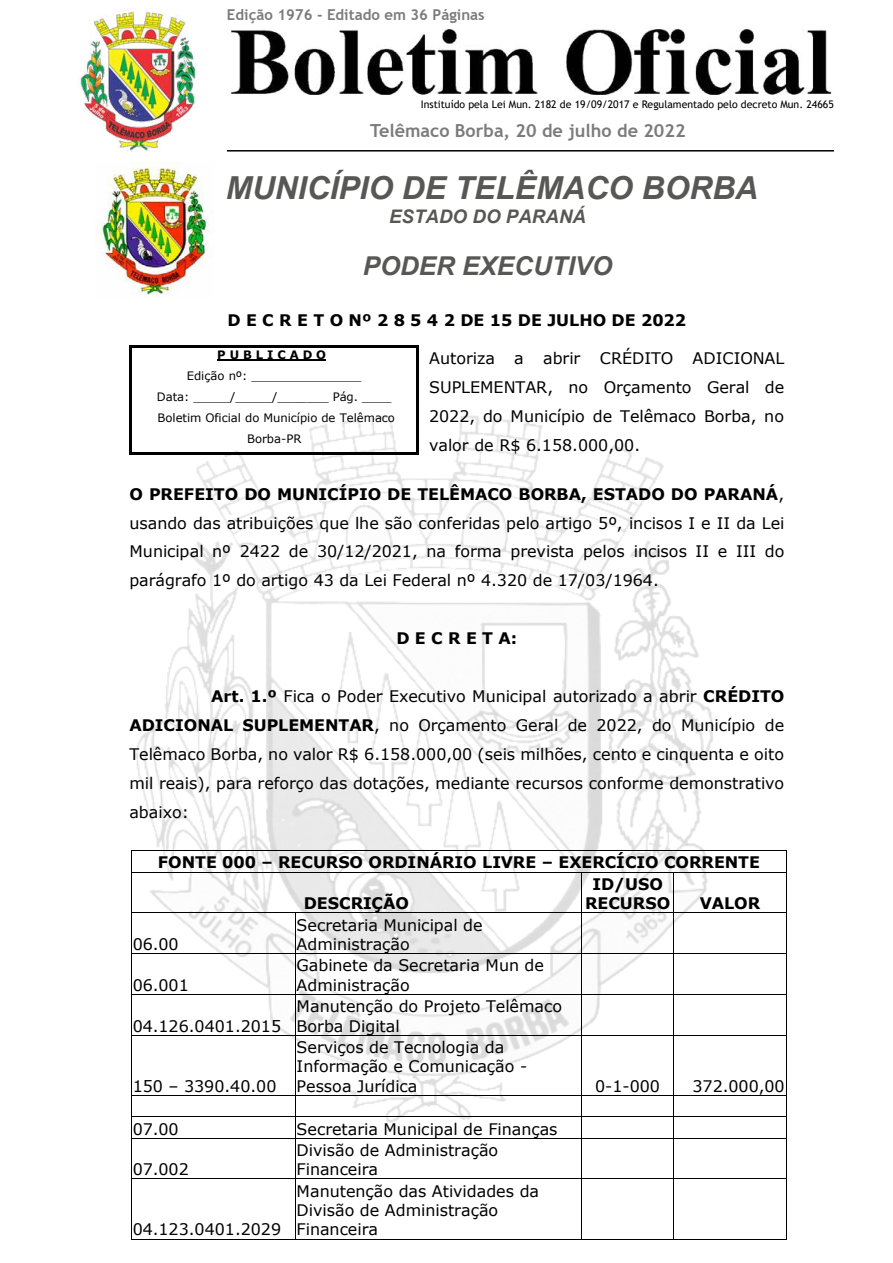
<style>
.page{position:relative;width:893px;height:1263px;background:#fff}
.page>*{position:absolute;margin:0;border:0;box-sizing:border-box;transform-origin:0 0}
.t1{font:italic 700 31.65px "Arial";color:#575756}
.t2{font:italic 700 25.95px "Arial";color:#575756}
.t3{font:italic 700 18.75px "Arial";color:#575756}
.t4{font:700 18px "Trebuchet MS";color:#7c7b7b}
.t5{font:15.9px/29px "Verdana";color:#000}
.t6{font:700 15.9px/19.2px "Verdana";color:#000;text-align:center}
.t7{font:700 15px "Trebuchet MS";color:#7c7b7b}
.t8{font:11.55px/21px "Verdana";letter-spacing:-.005em;color:#000;text-align:center}
.t9{font:700 11.55px "Verdana";color:#000}
.t10{font:10.5px "Trebuchet MS";color:#000}
.s1{font-weight:700}
</style>
<div class="page">
<img style="left:80px;top:10px;width:117px;height:142px">
<img style="left:230px;top:29px;width:602px;height:66px">
<hr style="left:227px;top:150px;width:607px;height:2px;background:#000">
<img style="left:100px;top:163px;width:114px;height:132px">
<img style="left:129px;top:378px;width:584px;height:745px">
<hr style="left:132px;top:850px;width:654px;height:1px;background:#000">
<svg style="left:131px;top:850px;width:1px;height:24px"></svg>
<hr style="left:132px;top:872px;width:449px;height:1px;background:#000">
<hr style="left:582px;top:872px;width:91px;height:1px;background:#000">
<hr style="left:674px;top:872px;width:112px;height:1px;background:#000">
<svg style="left:786px;top:850px;width:1px;height:24px"></svg>
<hr style="left:131px;top:874px;width:1px;height:38px;background:#000">
<hr style="left:581px;top:874px;width:1px;height:38px;background:#000">
<hr style="left:673px;top:874px;width:1px;height:38px;background:#000">
<hr style="left:786px;top:874px;width:1px;height:38px;background:#000">
<hr style="left:132px;top:912px;width:163px;height:1px;background:#000">
<hr style="left:295px;top:912px;width:286px;height:1px;background:#000">
<hr style="left:582px;top:912px;width:91px;height:1px;background:#000">
<hr style="left:674px;top:912px;width:112px;height:1px;background:#000">
<hr style="left:131px;top:915px;width:1px;height:38px;background:#000">
<hr style="left:295px;top:915px;width:1px;height:38px;background:#000">
<hr style="left:581px;top:915px;width:1px;height:38px;background:#000">
<hr style="left:673px;top:915px;width:1px;height:38px;background:#000">
<hr style="left:786px;top:915px;width:1px;height:38px;background:#000">
<hr style="left:132px;top:953px;width:163px;height:1px;background:#000">
<hr style="left:295px;top:953px;width:286px;height:1px;background:#000">
<hr style="left:582px;top:953px;width:91px;height:1px;background:#000">
<hr style="left:674px;top:953px;width:112px;height:1px;background:#000">
<hr style="left:131px;top:956px;width:1px;height:38px;background:#000">
<hr style="left:295px;top:956px;width:1px;height:38px;background:#000">
<hr style="left:581px;top:956px;width:1px;height:38px;background:#000">
<hr style="left:673px;top:956px;width:1px;height:38px;background:#000">
<hr style="left:786px;top:956px;width:1px;height:38px;background:#000">
<hr style="left:132px;top:994px;width:163px;height:1px;background:#000">
<hr style="left:295px;top:994px;width:286px;height:1px;background:#000">
<hr style="left:582px;top:994px;width:91px;height:1px;background:#000">
<hr style="left:674px;top:994px;width:112px;height:1px;background:#000">
<hr style="left:131px;top:996px;width:1px;height:39px;background:#000">
<hr style="left:295px;top:996px;width:1px;height:39px;background:#000">
<hr style="left:581px;top:996px;width:1px;height:39px;background:#000">
<hr style="left:673px;top:996px;width:1px;height:39px;background:#000">
<hr style="left:786px;top:996px;width:1px;height:39px;background:#000">
<hr style="left:132px;top:1035px;width:163px;height:1px;background:#000">
<hr style="left:295px;top:1035px;width:286px;height:1px;background:#000">
<hr style="left:582px;top:1035px;width:91px;height:1px;background:#000">
<hr style="left:674px;top:1035px;width:112px;height:1px;background:#000">
<hr style="left:131px;top:1037px;width:1px;height:58px;background:#000">
<hr style="left:295px;top:1037px;width:1px;height:58px;background:#000">
<hr style="left:581px;top:1037px;width:1px;height:58px;background:#000">
<hr style="left:673px;top:1037px;width:1px;height:58px;background:#000">
<hr style="left:786px;top:1037px;width:1px;height:58px;background:#000">
<hr style="left:132px;top:1095px;width:163px;height:1px;background:#000">
<hr style="left:295px;top:1095px;width:286px;height:1px;background:#000">
<hr style="left:582px;top:1095px;width:91px;height:1px;background:#000">
<hr style="left:674px;top:1095px;width:112px;height:1px;background:#000">
<hr style="left:132px;top:1116px;width:163px;height:1px;background:#000">
<hr style="left:295px;top:1116px;width:286px;height:1px;background:#000">
<hr style="left:582px;top:1116px;width:91px;height:1px;background:#000">
<hr style="left:674px;top:1116px;width:112px;height:1px;background:#000">
<svg style="left:131px;top:1095px;width:1px;height:45px"></svg>
<hr style="left:132px;top:1138px;width:163px;height:1px;background:#000">
<svg style="left:295px;top:1096px;width:1px;height:44px"></svg>
<hr style="left:295px;top:1138px;width:286px;height:1px;background:#000">
<svg style="left:581px;top:1095px;width:1px;height:45px"></svg>
<hr style="left:582px;top:1138px;width:91px;height:1px;background:#000">
<svg style="left:673px;top:1095px;width:1px;height:45px"></svg>
<hr style="left:674px;top:1138px;width:112px;height:1px;background:#000">
<svg style="left:786px;top:1095px;width:1px;height:45px"></svg>
<hr style="left:131px;top:1140px;width:1px;height:38px;background:#000">
<hr style="left:295px;top:1140px;width:1px;height:38px;background:#000">
<hr style="left:581px;top:1140px;width:1px;height:38px;background:#000">
<hr style="left:673px;top:1140px;width:1px;height:38px;background:#000">
<hr style="left:786px;top:1140px;width:1px;height:38px;background:#000">
<hr style="left:132px;top:1178px;width:163px;height:1px;background:#000">
<hr style="left:295px;top:1178px;width:286px;height:1px;background:#000">
<hr style="left:582px;top:1178px;width:91px;height:1px;background:#000">
<hr style="left:674px;top:1178px;width:112px;height:1px;background:#000">
<hr style="left:131px;top:1181px;width:1px;height:58px;background:#000">
<hr style="left:132px;top:1239px;width:163px;height:1px;background:#000">
<hr style="left:295px;top:1181px;width:1px;height:58px;background:#000">
<hr style="left:295px;top:1239px;width:286px;height:1px;background:#000">
<hr style="left:581px;top:1181px;width:1px;height:58px;background:#000">
<hr style="left:582px;top:1239px;width:91px;height:1px;background:#000">
<hr style="left:673px;top:1181px;width:1px;height:58px;background:#000">
<hr style="left:674px;top:1239px;width:112px;height:1px;background:#000">
<hr style="left:786px;top:1181px;width:1px;height:58px;background:#000">
<hr style="left:217px;top:360px;width:109px;height:1px;background:#000">
<hr style="left:132px;top:345px;width:285px;height:2px;background:#000">
<hr style="left:129px;top:347px;width:3px;height:105px;background:#000">
<hr style="left:132px;top:452px;width:285px;height:2px;background:#000">
<hr style="left:417px;top:347px;width:2px;height:105px;background:#000">
<p class="t7" style="left:227px;top:5px;width:259px">Edição 1976 - Editado em 36 Páginas</p>
<p class="t10" style="left:421px;top:98px;width:415px">Instituído pela Lei Mun. 2182 de 19/09/2017 e Regulamentado pelo decreto Mun. 24665</p>
<p class="t4" style="left:370px;top:119px;width:317px">Telêmaco Borba, 20 de julho de 2022</p>
<h1 class="t1" style="left:226px;top:167px;width:534px">MUNICÍPIO DE TELÊMACO BORBA</h1>
<p class="t3" style="left:389px;top:204px;width:198px">ESTADO DO PARANÁ</p>
<h2 class="t2" style="left:363px;top:248px;width:251px">PODER EXECUTIVO</h2>
<p class="t6" style="left:227px;top:310px;width:460px">D E C R E T O Nº 2 8 5 4 2 DE 15 DE JULHO DE 2022</p>
<p class="t5" style="left:429px;top:344px;width:357px;text-align:justify">Autoriza a abrir CRÉDITO ADICIONAL SUPLEMENTAR, no Orçamento Geral de 2022, do Município de Telêmaco Borba, no valor de R$ 6.158.000,00.</p>
<p class="t5" style="left:129px;top:479px;width:657px;text-align:justify"><span class="s1">O PREFEITO DO MUNICÍPIO DE TELÊMACO BORBA, ESTADO DO PARANÁ</span>, usando das atribuições que lhe são conferidas pelo artigo 5º, incisos I e II da Lei Municipal nº 2422 de 30/12/2021, na forma prevista pelos incisos II e III do parágrafo 1º do artigo 43 da Lei Federal nº 4.320 de 17/03/1964.</p>
<p class="t9" style="left:217px;top:346px;width:110px">P U B L I C A D O</p>
<p class="t8" style="left:157px;top:365px;width:240px">Edição nº: _______________<br>Data: _____/_____/_______ Pág. ____<br>Boletim Oficial do Município de Telêmaco<br>Borba-PR</p>
<p class="t6" style="left:396px;top:628px;width:122px">D E C R E T A:</p>
<p class="t5" style="left:129px;top:682px;width:657px;text-align:justify;text-indent:82px"><span class="s1">Art. 1.º</span> Fica o Poder Executivo Municipal autorizado a abrir <span class="s1">CRÉDITO ADICIONAL SUPLEMENTAR</span>, no Orçamento Geral de 2022, do Município de Telêmaco Borba, no valor R$ 6.158.000,00 (seis milhões, cento e cinquenta e oito mil reais), para reforço das dotações, mediante recursos conforme demonstrativo abaixo:</p>
<p class="t6" style="left:158px;top:853px;width:604px">FONTE 000 – RECURSO ORDINÁRIO LIVRE – EXERCÍCIO CORRENTE</p>
<p class="t6" style="left:304px;top:893px;width:107px">DESCRIÇÃO</p>
<p class="t6" style="left:585px;top:874px;width:87px">ID/USO<br>RECURSO</p>
<p class="t6" style="left:700px;top:893px;width:62px">VALOR</p>
<p class="t5" style="left:133px;top:929px;width:47px">06.00</p>
<p class="t5" style="left:133px;top:970px;width:58px">06.001</p>
<p class="t5" style="left:133px;top:1011px;width:150px">04.126.0401.2015</p>
<p class="t5" style="left:133px;top:1071px;width:145px">150 – 3390.40.00</p>
<p class="t5" style="left:297px;top:915px;width:188px;line-height:19.2px">Secretaria Municipal de<br>Administração</p>
<p class="t5" style="left:297px;top:956px;width:249px;line-height:19.4px">Gabinete da Secretaria Mun de<br>Administração</p>
<p class="t5" style="left:297px;top:997px;width:267px;line-height:19.2px">Manutenção do Projeto Telêmaco<br>Borba Digital</p>
<p class="t5" style="left:297px;top:1037px;width:232px;line-height:19.4px">Serviços de Tecnologia da<br>Informação e Comunicação -<br>Pessoa Jurídica</p>
<p class="t5" style="left:133px;top:1114px;width:48px">07.00</p>
<p class="t5" style="left:297px;top:1114px;width:262px">Secretaria Municipal de Finanças</p>
<p class="t5" style="left:133px;top:1155px;width:58px">07.002</p>
<p class="t5" style="left:297px;top:1140px;width:203px;line-height:19.4px">Divisão de Administração<br>Financeira</p>
<p class="t5" style="left:133px;top:1215px;width:150px">04.123.0401.2029</p>
<p class="t5" style="left:297px;top:1181px;width:244px;line-height:19.4px">Manutenção das Atividades da<br>Divisão de Administração<br>Financeira</p>
<p class="t5" style="left:595px;top:1071px;width:66px">0-1-000</p>
<p class="t5" style="left:693px;top:1071px;width:94px">372.000,00</p>
</div>
